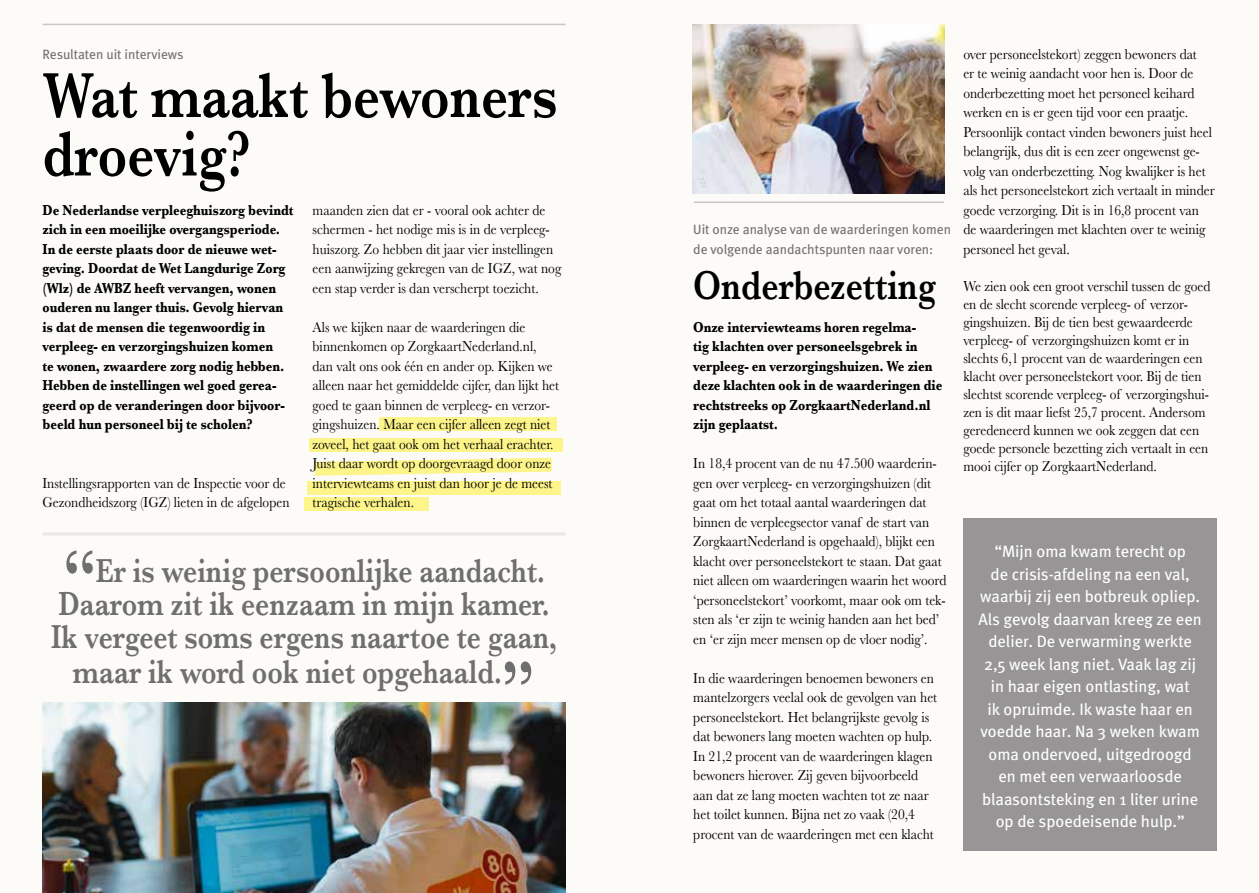
<style>
.page{position:relative;width:1259px;height:893px;background:#fcfbf7}
.page>*{position:absolute;margin:0;border:0;box-sizing:border-box;transform-origin:0 0}
.t1{font:600 66px/58.5px "Baskerville";color:#000;scale:.8 1}
.t2{font:600 42px "Baskerville";color:#000;scale:.8 1}
.t3{font:600 34.5px/33.5px "Baskerville";color:#706f6f;text-align:center;scale:.8 1}
.t4{font:16.5px/22.5px "Meta";color:#fff;text-align:center}
.t5{font:15px/19.5px "Baskerville";color:#000;scale:.9 1}
.t6{font:700 15px/19.5px "Baskerville";color:#000;scale:.85 1}
.t7{font:13.5px/19.5px "Meta";color:#737074}
.s1{font-size:72px}
</style>
<div class="page">
<hr style="left:43px;top:24px;width:523px;height:1px;background:#c9c6c8">
<hr style="left:43px;top:532px;width:523px;height:3px;background:#eae8e5">
<img style="left:43px;top:702px;width:523px;height:191px">
<div style="left:379px;top:417px;width:178px;height:14px;background:#fdf48a"></div>
<div style="left:309px;top:438px;width:253px;height:14px;background:#fdf48a"></div>
<svg style="left:315px;top:458px;width:237px;height:18px"></svg>
<div style="left:307px;top:481px;width:253px;height:14px;background:#fdf48a"></div>
<div style="left:304px;top:497px;width:125px;height:14px;background:#fdf48a"></div>
<div style="left:963px;top:517px;width:253px;height:333px;background:#989597"></div>
<img style="left:693px;top:24px;width:251px;height:169px">
<hr style="left:694px;top:202px;width:250px;height:1px;background:#c9c6c8">
<p class="t7" style="left:43px;top:44px;width:142px">Resultaten uit interviews</p>
<h1 class="t1" style="left:43px;top:66px;width:645px">Wat maakt bewoners droevig?</h1>
<p class="t6" style="left:43px;top:200px;width:297px">De Nederlandse verpleeghuiszorg bevindt zich in een moeilijke overgangsperiode.<br>In de eerste plaats door de nieuwe wet&shy;geving. Doordat de Wet Langdurige Zorg (Wlz) de AWBZ heeft vervangen, wonen ouderen nu langer thuis. Gevolg hiervan is dat de mensen die tegenwoordig in verpleeg- en verzorgingshuizen komen<br>te wonen, zwaardere zorg nodig hebben.<br>Hebben de instellingen wel goed gerea&shy;geerd op de veranderingen door bijvoor&shy;beeld hun personeel bij te scholen?</p>
<p class="t5" style="left:313px;top:200px;width:278px">maanden zien dat er - vooral ook achter de schermen - het nodige mis is in de verpleeg&shy;huiszorg. Zo hebben dit jaar vier instellingen een aanwijzing gekregen van de IGZ, wat nog een stap verder is dan verscherpt toezicht.</p>
<p class="t5" style="left:313px;top:317px;width:275px">Als we kijken naar de waarderingen die binnenkomen op ZorgkaartNederland.nl, dan valt ons ook één en ander op. Kijken we alleen naar het gemiddelde cijfer, dan lijkt het goed te gaan binnen de verpleeg- en verzor&shy;gingshuizen. Maar een cijfer alleen zegt niet zoveel, het gaat ook om het verhaal erachter.<br>Juist daar wordt op doorgevraagd door onze interviewteams en juist dan hoor je de meest tragische verhalen.</p>
<h3 class="t3" style="left:51px;top:554px;width:633px"><span class="s1">“</span>Er is weinig persoonlijke aandacht.<br>Daarom zit ik eenzaam in mijn kamer.<br>Ik vergeet soms ergens naartoe te gaan, maar ik word ook niet opgehaald.<span class="s1">”</span></h3>
<p class="t5" style="left:43px;top:473px;width:276px">Instellingsrapporten van de Inspectie voor de<br>Gezondheidszorg (IGZ) lieten in de afgelopen</p>
<p class="t7" style="left:693px;top:219px;width:259px">Uit onze analyse van de waarderingen komen de volgende aandachtspunten naar voren:</p>
<h2 class="t2" style="left:693px;top:256px;width:305px">Onderbezetting</h2>
<p class="t6" style="left:693px;top:317px;width:295px">Onze interviewteams horen regelma-<br>tig klachten over personeelsgebrek in verpleeg- en verzorgingshuizen. We zien deze klachten ook in de waarderingen die rechtstreeks op ZorgkaartNederland.nl zijn geplaatst.</p>
<p class="t5" style="left:693px;top:454px;width:283px">In 18,4 procent van de nu 47.500 waarderin&shy;gen over verpleeg- en verzorgingshuizen (dit gaat om het totaal aantal waarderingen dat binnen de verpleegsector vanaf de start van ZorgkaartNederland is opgehaald), blijkt een klacht over personeelstekort te staan. Dat gaat niet alleen om waarderingen waarin het woord ‘personeelstekort’ voorkomt, maar ook om tek&shy;sten als ‘er zijn te weinig handen aan het bed’ en ‘er zijn meer mensen op de vloer nodig’.</p>
<p class="t5" style="left:693px;top:668px;width:272px">In die waarderingen benoemen bewoners en mantelzorgers veelal ook de gevolgen van het personeelstekort. Het belangrijkste gevolg is dat bewoners lang moeten wachten op hulp.<br>In 21,2 procent van de waarderingen klagen bewoners hierover. Zij geven bijvoorbeeld aan dat ze lang moeten wachten tot ze naar het toilet kunnen. Bijna net zo vaak (20,4 procent van de waarderingen met een klacht</p>
<p class="t5" style="left:963px;top:44px;width:281px">over personeelstekort) zeggen bewoners dat<br>er te weinig aandacht voor hen is. Door de onderbezetting moet het personeel keihard werken en is er geen tijd voor een praatje.<br>Persoonlijk contact vinden bewoners juist heel belangrijk, dus dit is een zeer ongewenst ge&shy;volg van onderbezetting. Nog kwalijker is het als het personeelstekort zich vertaalt in minder goede verzorging. Dit is in 16,8 procent van de waarderingen met klachten over te weinig personeel het geval.</p>
<p class="t5" style="left:963px;top:277px;width:276px;line-height:18px">We zien ook een groot verschil tussen de goed en de slecht scorende verpleeg- of verzor&shy;gingshuizen. Bij de tien best gewaardeerde verpleeg- of verzorgingshuizen komt er in slechts 6,1 procent van de waarderingen een klacht over personeelstekort voor. Bij de tien slechtst scorende verpleeg- of verzorgingshui&shy;zen is dit maar liefst 25,7 procent. Andersom geredeneerd kunnen we ook zeggen dat een goede personele bezetting zich vertaalt in een mooi cijfer op ZorgkaartNederland.</p>
<p class="t4" style="left:978px;top:540px;width:224px">“Mijn oma kwam terecht op<br>de crisis-afdeling na een val, waarbij zij een botbreuk opliep.<br>Als gevolg daarvan kreeg ze een delier. De verwarming werkte<br>2,5 week lang niet. Vaak lag zij in haar eigen ontlasting, wat<br>ik opruimde. Ik waste haar en voedde haar. Na 3 weken kwam oma ondervoed, uitgedroogd en met een verwaarloosde blaasontsteking en 1 liter urine op de spoedeisende hulp.”</p>
</div>
